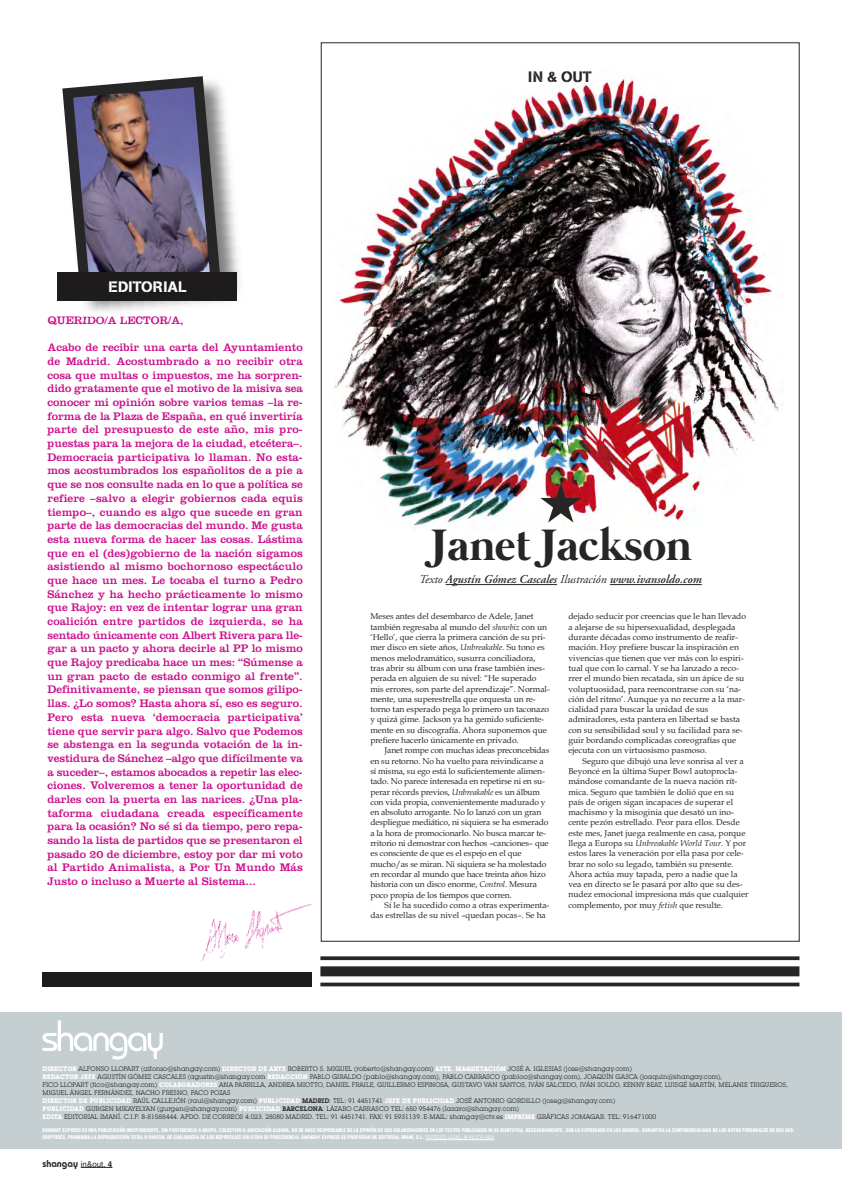
<style>
.page{position:relative;width:842px;height:1191px;background:#fff}
.page>*{position:absolute;margin:0;border:0;box-sizing:border-box;transform-origin:0 0}
.t1{font:700 45px "Mermaid";color:#272627}
.t2{font:15px "AG Book Stencil";letter-spacing:.015em;color:#fff}
.t3{font:15px "AG Book Stencil";color:#272627}
.t4{font:italic 600 12px "Adobe Garamond";color:#272627}
.t5{font:11.4px/13.7px "Clarendon";color:#ca0d89;text-align:justify}
.t6{font:11.3px "Clarendon";color:#ca0d89}
.t7{font:600 10px "Bauhaus";color:#272627}
.t8{font:8.5px/10.3px "Book Antiqua";letter-spacing:-.005em;color:#272627}
.t9{font:6.5px/8px "Lubalin Graph IT Cby BT";color:#272627}
.t10{font:900 condensed 5px/7px "Helvetica";color:#fff}
.s1{font-weight:400}
.s2{font-style:italic}
.s3{font-weight:700;color:#fff}
.s4{font-weight:600}
.s5{font-family:"Helvetica";font-weight:400;font-size:8px}
.s6{font-family:"Helvetica";font-weight:700;font-size:8px}
</style>
<div class="page">
<div style="left:0;top:1012px;width:842px;height:136px;background:#c5ced0"></div>
<svg style="left:43px;top:1020px;width:120px;height:39px"></svg>
<hr style="left:426px;top:1139px;width:68px;height:1px;background:#fff">
<img style="left:335px;top:78px;width:449px;height:448px">
<div style="left:43px;top:972px;width:269px;height:14px;background:#1e1b1c"></div>
<svg style="left:81px;top:1167px;width:31px;height:1px"></svg>
<svg style="left:320px;top:956px;width:479px;height:4px;background:#3a393a"></svg>
<div style="left:320px;top:966px;width:479px;height:10px;background:#272627"></div>
<svg style="left:320px;top:982px;width:479px;height:4px;background:#484748"></svg>
<img style="left:59px;top:132px;width:181px;height:179px">
<img style="left:79px;top:316px;width:46px;height:5px">
<svg style="left:57px;top:76px;width:169px;height:223px;background:#7c7386"></svg>
<img style="left:193px;top:903px;width:119px;height:84px">
<div style="left:58px;top:272px;width:179px;height:28px;background:#1e1b1c"></div>
<hr style="left:446px;top:584px;width:111px;height:1px;background:#272627">
<hr style="left:610px;top:584px;width:92px;height:1px;background:#272627">
<svg style="left:540px;top:483px;width:41px;height:39px"></svg>
<h2 class="t3" style="left:528px;top:71px;width:65px">IN &amp; OUT</h2>
<h2 class="t2" style="left:108px;top:280px;width:79px">EDITORIAL</h2>
<h3 class="t6" style="left:48px;top:317px;width:138px">QUERIDO/A LECTOR/A,</h3>
<p class="t5" style="left:48px;top:342px;width:257px">Acabo de recibir una carta del Ayuntamiento de Madrid. Acostumbrado a no recibir otra cosa que multas o impuestos, me ha sorpren&shy;dido gratamente que el motivo de la misiva sea conocer mi opinión sobre varios temas –la re&shy;forma de la Plaza de España, en qué invertiría parte del presupuesto de este año, mis pro&shy;puestas para la mejora de la ciudad, etcétera–.<br>Democracia participativa lo llaman. No esta&shy;mos acostumbrados los españolitos de a pie a que se nos consulte nada en lo que a política se refiere –salvo a elegir gobiernos cada equis tiempo–, cuando es algo que sucede en gran parte de las democracias del mundo. Me gusta esta nueva forma de hacer las cosas. Lástima que en el (des)gobierno de la nación sigamos asistiendo al mismo bochornoso espectáculo que hace un mes. Le tocaba el turno a Pedro Sánchez y ha hecho prácticamente lo mismo que Rajoy: en vez de intentar lograr una gran coalición entre partidos de izquierda, se ha sentado únicamente con Albert Rivera para lle&shy;gar a un pacto y ahora decirle al PP lo mismo que Rajoy predicaba hace un mes: “Súmense a un gran pacto de estado conmigo al frente”.<br>Definitivamente, se piensan que somos gilipo&shy;llas. ¿Lo somos? Hasta ahora sí, eso es seguro.<br>Pero esta nueva ‘democracia participativa’ tiene que servir para algo. Salvo que Podemos se abstenga en la segunda votación de la in&shy;vestidura de Sánchez –algo que difícilmente va a suceder–, estamos abocados a repetir las elec&shy;ciones. Volveremos a tener la oportunidad de darles con la puerta en las narices. ¿Una pla&shy;taforma ciudadana creada específicamente para la ocasión? No sé si da tiempo, pero repa&shy;sando la lista de partidos que se presentaron el pasado 20 de diciembre, estoy por dar mi voto al Partido Animalista, a Por Un Mundo Más Justo o incluso a Muerte al Sistema...</p>
<h1 class="t1" style="left:430px;top:518px;width:263px">Janet Jackson</h1>
<h3 class="t4" style="left:419px;top:575px;width:284px"><span class="s1">Texto</span> Agustín Gómez Cascales <span class="s1">Ilustración</span> www.ivansoldo.com</h3>
<p class="t8" style="left:370px;top:611px;width:181px">Meses antes del desembarco de Adele, Janet también regresaba al mundo del <span class="s2">showbiz</span> con un ‘Hello’, que cierra la primera canción de su pri&shy;mer disco en siete años, <span class="s2">Unbreakable</span>. Su tono es menos melodramático, susurra conciliadora, tras abrir su álbum con una frase también ines&shy;perada en alguien de su nivel: “He superado mis errores, son parte del aprendizaje”. Normal&shy;mente, una superestrella que orquesta un re&shy;torno tan esperado pega lo primero un taconazo y quizá gime. Jackson ya ha gemido suficiente&shy;mente en su discografía. Ahora suponemos que prefiere hacerlo únicamente en privado.</p>
<p class="t8" style="left:370px;top:745px;width:180px;text-indent:14px">Janet rompe con muchas ideas preconcebidas en su retorno. No ha vuelto para reivindicarse a sí misma, su ego está lo suficientemente alimen&shy;tado. No parece interesada en repetirse ni en su&shy;perar récords previos, <span class="s2">Unbreakable</span> es un álbum con vida propia, convenientemente madurado y en absoluto arrogante. No lo lanzó con un gran despliegue mediático, ni siquiera se ha esmerado a la hora de promocionarlo. No busca marcar te&shy;rritorio ni demostrar con hechos –canciones– que es consciente de que es el espejo en el que mucho/as se miran. Ni siquiera se ha molestado en recordar al mundo que hace treinta años hizo historia con un disco enorme, <span class="s2">Control</span>. Mesura poco propia de los tiempos que corren.</p>
<p class="t8" style="left:370px;top:899px;width:181px;text-indent:14px">Sí le ha sucedido como a otras experimenta&shy;das estrellas de su nivel –quedan pocas–. Se ha</p>
<p class="t8" style="left:568px;top:611px;width:179px">dejado seducir por creencias que le han llevado a alejarse de su hipersexualidad, desplegada durante décadas como instrumento de reafir&shy;mación. Hoy prefiere buscar la inspiración en vivencias que tienen que ver más con lo espiri&shy;tual que con lo carnal. Y se ha lanzado a reco&shy;rrer el mundo bien recatada, sin un ápice de su voluptuosidad, para reencontrarse con su ‘na&shy;ción del ritmo’. Aunque ya no recurre a la mar&shy;cialidad para buscar la unidad de sus admiradores, esta pantera en libertad se basta con su sensibilidad soul y su facilidad para se&shy;guir bordando complicadas coreografías que ejecuta con un virtuosismo pasmoso.</p>
<p class="t8" style="left:568px;top:755px;width:181px;text-indent:14px">Seguro que dibujó una leve sonrisa al ver a Beyoncé en la última Super Bowl autoprocla&shy;mándose comandante de la nueva nación rít&shy;mica. Seguro que también le dolió que en su país de origen sigan incapaces de superar el machismo y la misoginia que desató un ino&shy;cente pezón estrellado. Peor para ellos. Desde este mes, Janet juega realmente en casa, porque llega a Europa su <span class="s2">Unbreakable World Tour</span>. Y por estos lares la veneración por ella pasa por cele&shy;brar no solo su legado, también su presente.<br>Ahora actúa muy tapada, pero a nadie que la vea en directo se le pasará por alto que su des&shy;nudez emocional impresiona más que cualquier complemento, por muy <span class="s2">fetish</span> que resulte.</p>
<p class="t9" style="left:43px;top:1065px;width:747px"><span class="s3">DIRECTOR</span> ALFONSO LLOPART (alfonso@shangay.com) <span class="s3">DIRECTOR DE ARTE</span> ROBERTO S. MIGUEL (roberto@shangay.com) <span class="s3">AYTE. MAQUETACIÓN</span> JOSÉ A. IGLESIAS (jose@shangay.com)<br><span class="s3">REDACTOR JEFE</span> AGUSTÍN GÓMEZ CASCALES (agustin@shangay.com <span class="s3">REDACCIÓN</span> PABLO GIRALDO (pablo@shangay.com), PABLO CARRASCO (pabloc@shangay.com), JOAQUÍN GASCA (joaquin@shangay.com),<br>FICO LLOPART (fico@shangay.com) <span class="s3">COLABORADORES</span> ANA PARRILLA, ANDREA MIOTTO, DANIEL FRAILE, GUILLERMO ESPINOSA, GUSTAVO VAN SANTOS, IVÁN SALCEDO, IVÁN SOLDO, KENNY BEAT, LUISGÉ MARTÍN, MELANIE TRIGUEROS, MIGUEL ÁNGEL FERNÁNDEZ, NACHO FRESNO, PACO POZAS<br><span class="s3">DIRECTOR DE PUBLICIDAD</span> RAÚL CALLEJÓN (raul@shangay.com) <span class="s3">PUBLICIDAD</span> <span class="s4">MADRID</span>: TEL: 91 4451741 <span class="s3">JEFE DE PUBLICIDAD</span> JOSÉ ANTONIO GORDILLO (joseg@shangay.com)<br><span class="s3">PUBLICIDAD</span> GURGEN MIKAYELYAN (gurgen@shangay.com) <span class="s3">PUBLICIDAD</span> <span class="s4">BARCELONA</span>: LÁZARO CARRASCO TEL: 650 954476 (lazaro@shangay.com)<br><span class="s3">EDITA</span> EDITORIAL IMANÍ. C.I.F: B-81588444. APDO. DE CORREOS 4.023. 28080 MADRID. TEL: 91 4451741. FAX: 91 5931139. E-MAIL: shangay@ctv.es <span class="s3">IMPRIME</span> GRÁFICAS JOMAGAR. TEL: 916471000</p>
<p class="t10" style="left:43px;top:1127px;width:753px">SHANGAY EXPRESS ES UNA PUBLICACIÓN INDEPENDIENTE, SIN PERTENENCIA A GRUPO, COLECTIVO O ASOCIACIÓN ALGUNA. NO SE HACE RESPONSABLE DE LA OPINIÓN DE SUS COLABORADORES EN LOS TEXTOS PUBLICADOS NI SE IDENTIFICA, NECESARIAMENTE, CON LO EXPRESADO EN LOS MISMOS. GARANTIZA LA CONFIDENCIALIDAD DE LOS DATOS PERSONALES DE SUS SUS-<br>CRIPTORES. PROHIBIDA LA REPRODUCCIÓN TOTAL O PARCIAL DE CUALQUIERA DE LOS REPORTAJES SIN CITAR SU PROCEDENCIA. SHANGAY EXPRESS ES PROPIEDAD DE EDITORIAL IMANÍ, S.L. <span class="s1">DEPÓSITO LEGAL: M 43.270-1995</span></p>
<p class="t7" style="left:43px;top:1159px;width:71px">shangay <span class="s5">in&amp;out.</span> <span class="s6">4</span></p>
</div>
